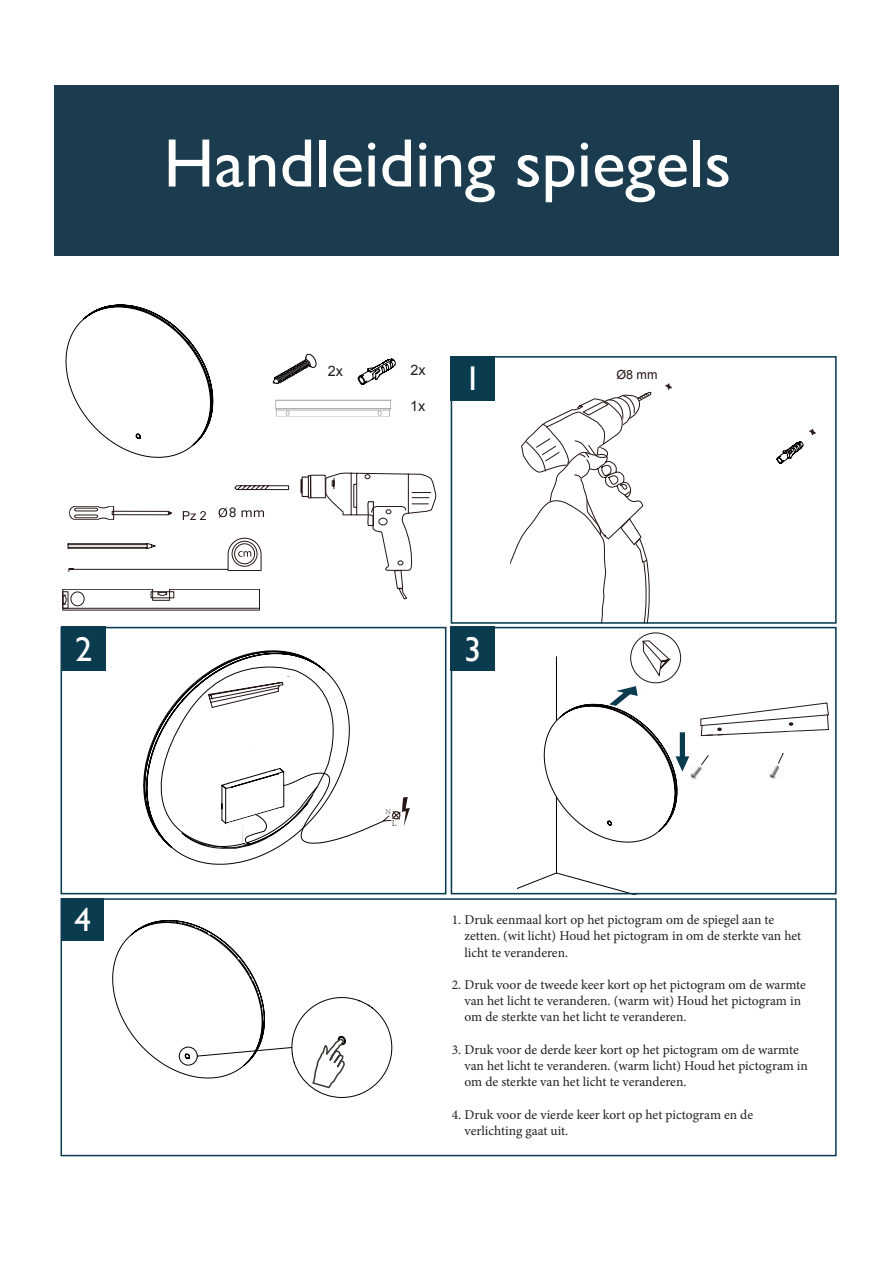
<style>
.page{position:relative;width:893px;height:1263px;background:#fff}
.page>*{position:absolute;margin:0;border:0;box-sizing:border-box;transform-origin:0 0}
.t1{font:68.85px "Gill Sans";color:#fff}
.t2{font:34.35px "Gill Sans";color:#fff}
.t3{font:33.15px "Gill Sans";color:#fff}
.t4{font:15.3px "Courier";color:#241f21}
.t5{font:14.4px "Arial";color:#241f21}
.t6{font:13.5px/16.2px "Minion Pro";color:#231f20}
.t7{font:12.6px "Arial";color:#241714}
.t8{font:300 9.3px "Adobe Song Std";color:#241714}
.t9{font:300 7.35px "Adobe Song Std";color:#241714}
</style>
<div class="page">
<div style="left:54px;top:86px;width:785px;height:170px;background:#1a3c4e"></div>
<svg style="left:272px;top:354px;width:124px;height:31px"></svg>
<svg style="left:65px;top:304px;width:148px;height:154px"></svg>
<svg style="left:234px;top:485px;width:55px;height:5px"></svg>
<svg style="left:242px;top:510px;width:22px;height:7px"></svg>
<div style="left:300px;top:479px;width:3px;height:14px;border:1px solid #241714"></div>
<div style="left:308px;top:475px;width:3px;height:23px;border:1px solid #241714"></div>
<svg style="left:310px;top:472px;width:126px;height:128px"></svg>
<svg style="left:63px;top:537px;width:199px;height:73px"></svg>
<svg style="left:69px;top:506px;width:158px;height:14px"></svg>
<img style="left:275px;top:399px;width:116px;height:18px">
<div style="left:451px;top:356px;width:44px;height:44px;background:#0a3b4f"></div>
<svg style="left:665px;top:383px;width:151px;height:81px"></svg>
<svg style="left:510px;top:391px;width:142px;height:230px"></svg>
<div style="left:451px;top:356px;width:386px;height:268px;border:2px solid #0a3b4f"></div>
<div style="left:746px;top:461px;width:20px;height:21px;background:#fff"></div>
<div style="left:62px;top:627px;width:44px;height:44px;background:#0a3b4f"></div>
<div style="left:61px;top:627px;width:385px;height:267px;border:2px solid #0a3b4f"></div>
<svg style="left:143px;top:650px;width:267px;height:215px"></svg>
<div style="left:451px;top:627px;width:44px;height:44px;background:#0a3b4f"></div>
<hr style="left:556px;top:657px;width:1px;height:216px;background:#050000">
<svg style="left:518px;top:872px;width:105px;height:19px"></svg>
<div style="left:451px;top:627px;width:386px;height:267px;border:2px solid #0a3b4f"></div>
<svg style="left:544px;top:632px;width:285px;height:211px"></svg>
<div style="left:62px;top:898px;width:42px;height:43px;background:#0a3b4f"></div>
<svg style="left:112px;top:920px;width:280px;height:178px"></svg>
<div style="left:61px;top:898px;width:776px;height:258px;border:2px solid #0a3b4f"></div>
<h1 class="t1" style="left:163px;top:123px;width:569px">Handleiding spiegels</h1>
<h2 class="t2" style="left:75px;top:629px;width:19px">2</h2>
<p class="t4" style="left:228px;top:500px;width:11px">8</p>
<p class="t5" style="left:328px;top:361px;width:17px">2x</p>
<p class="t5" style="left:410px;top:360px;width:17px">2x</p>
<p class="t5" style="left:410px;top:397px;width:17px">1x</p>
<h2 class="t2" style="left:464px;top:358px;width:19px">1</h2>
<p class="t7" style="left:616px;top:366px;width:43px">Ø8 mm</p>
<p class="t9" style="left:385px;top:807px;width:7px">N</p>
<p class="t8" style="left:392px;top:818px;width:6px">L</p>
<h2 class="t2" style="left:464px;top:629px;width:19px">3</h2>
<h3 class="t3" style="left:75px;top:900px;width:18px">4</h3>
<p class="t6" style="left:452px;top:912px;width:324px">1. Druk eenmaal kort op het pictogram om de spiegel aan te</p>
<p class="t6" style="left:465px;top:928px;width:338px">zetten. (wit licht) Houd het pictogram in om de sterkte van het licht te veranderen.</p>
<p class="t6" style="left:452px;top:976px;width:356px">2. Druk voor de tweede keer kort op het pictogram om de warmte</p>
<p class="t6" style="left:465px;top:993px;width:338px">van het licht te veranderen. (warm wit) Houd het pictogram in om de sterkte van het licht te veranderen.</p>
<p class="t6" style="left:452px;top:1041px;width:349px">3. Druk voor de derde keer kort op het pictogram om de warmte</p>
<p class="t6" style="left:465px;top:1057px;width:345px">van het licht te veranderen. (warm licht) Houd het pictogram in om de sterkte van het licht te veranderen.</p>
<p class="t6" style="left:452px;top:1106px;width:303px">4. Druk voor de vierde keer kort op het pictogram en de</p>
<p class="t6" style="left:465px;top:1122px;width:105px">verlichting gaat uit.</p>
</div>
